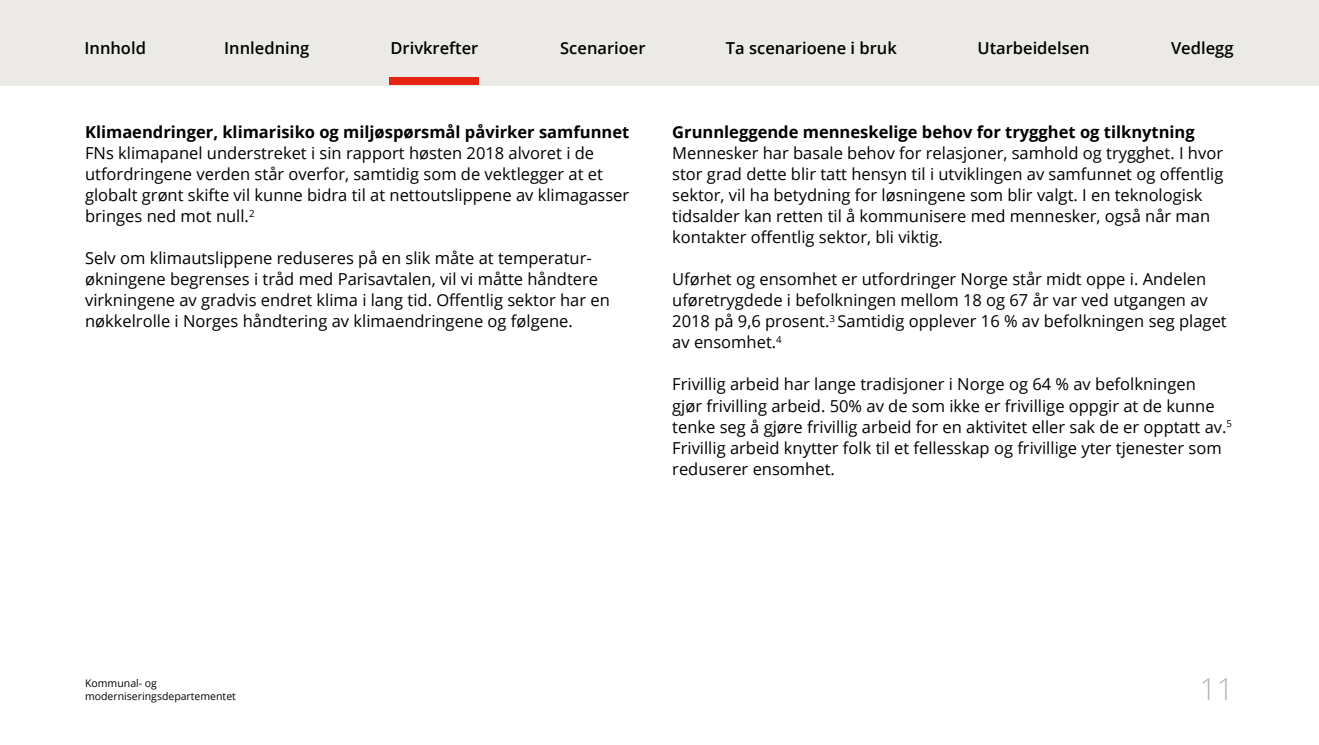
<style>
.page{position:relative;width:1319px;height:745px;background:#fff}
.page>*{position:absolute;margin:0;border:0;box-sizing:border-box;transform-origin:0 0}
.t1{font:300 30px "Open Sans";color:#b9b3ae}
.t2{font:16.5px/21px "Open Sans";color:#000}
.t3{font:700 16.5px "Open Sans";color:#000}
.t4{font:600 16.5px "Open Sans";color:#000}
.t5{font:10.5px/13.5px "Open Sans";color:#000}
</style>
<div class="page">
<div style="left:0;top:0;width:1318px;height:85px;background:#eceae6"></div>
<div style="left:389px;top:77px;width:90px;height:8px;background:#e42313"></div>
<p class="t4" style="left:84px;top:37px;width:63px">Innhold</p>
<p class="t4" style="left:224px;top:37px;width:87px">Innledning</p>
<p class="t4" style="left:390px;top:37px;width:89px">Drivkrefter</p>
<p class="t4" style="left:560px;top:37px;width:87px">Scenarioer</p>
<p class="t4" style="left:725px;top:37px;width:172px">Ta scenarioene i bruk</p>
<p class="t4" style="left:977px;top:37px;width:114px">Utarbeidelsen</p>
<p class="t4" style="left:1170px;top:37px;width:64px">Vedlegg</p>
<h3 class="t3" style="left:85px;top:120px;width:545px">Klimaendringer, klimarisiko og miljøspørsmål påvirker samfunnet</h3>
<p class="t2" style="left:85px;top:142px;width:545px">FNs klimapanel understreket i sin rapport høsten 2018 alvoret i de utfordringene verden står overfor, samtidig som de vektlegger at et globalt grønt skifte vil kunne bidra til at nettoutslippene av klimagasser bringes ned mot null.<sup>2</sup></p>
<p class="t2" style="left:85px;top:247px;width:526px">Selv om klimautslippene reduseres på en slik måte at temperatur&shy;økningene begrenses i tråd med Parisavtalen, vil vi måtte håndtere virkningene av gradvis endret klima i lang tid. Offentlig sektor har en nøkkelrolle i Norges håndtering av klimaendringene og følgene.</p>
<h3 class="t3" style="left:672px;top:120px;width:524px">Grunnleggende menneskelige behov for trygghet og tilknytning</h3>
<p class="t2" style="left:672px;top:142px;width:552px">Mennesker har basale behov for relasjoner, samhold og trygghet. I hvor stor grad dette blir tatt hensyn til i utviklingen av samfunnet og offentlig sektor, vil ha betydning for løsningene som blir valgt. I en teknologisk tidsalder kan retten til å kommunisere med mennesker, også når man kontakter offentlig sektor, bli viktig.</p>
<p class="t2" style="left:672px;top:268px;width:556px">Uførhet og ensomhet er utfordringer Norge står midt oppe i. Andelen uføretrygdede i befolkningen mellom 18 og 67 år var ved utgangen av 2018 på 9,6 prosent.<sup>3</sup> Samtidig opplever 16 % av befolkningen seg plaget av ensomhet.<sup>4</sup></p>
<p class="t2" style="left:672px;top:373px;width:561px">Frivillig arbeid har lange tradisjoner i Norge og 64 % av befolkningen<br>gjør frivilling arbeid. 50% av de som ikke er frivillige oppgir at de kunne tenke seg å gjøre frivillig arbeid for en aktivitet eller sak de er opptatt av.<sup>5<br></sup>Frivillig arbeid knytter folk til et fellesskap og frivillige yter tjenester som reduserer ensomhet.</p>
<p class="t5" style="left:85px;top:675px;width:152px">Kommunal- og moderniseringsdepartementet</p>
<h1 class="t1" style="left:1199px;top:668px;width:36px">11</h1>
</div>
